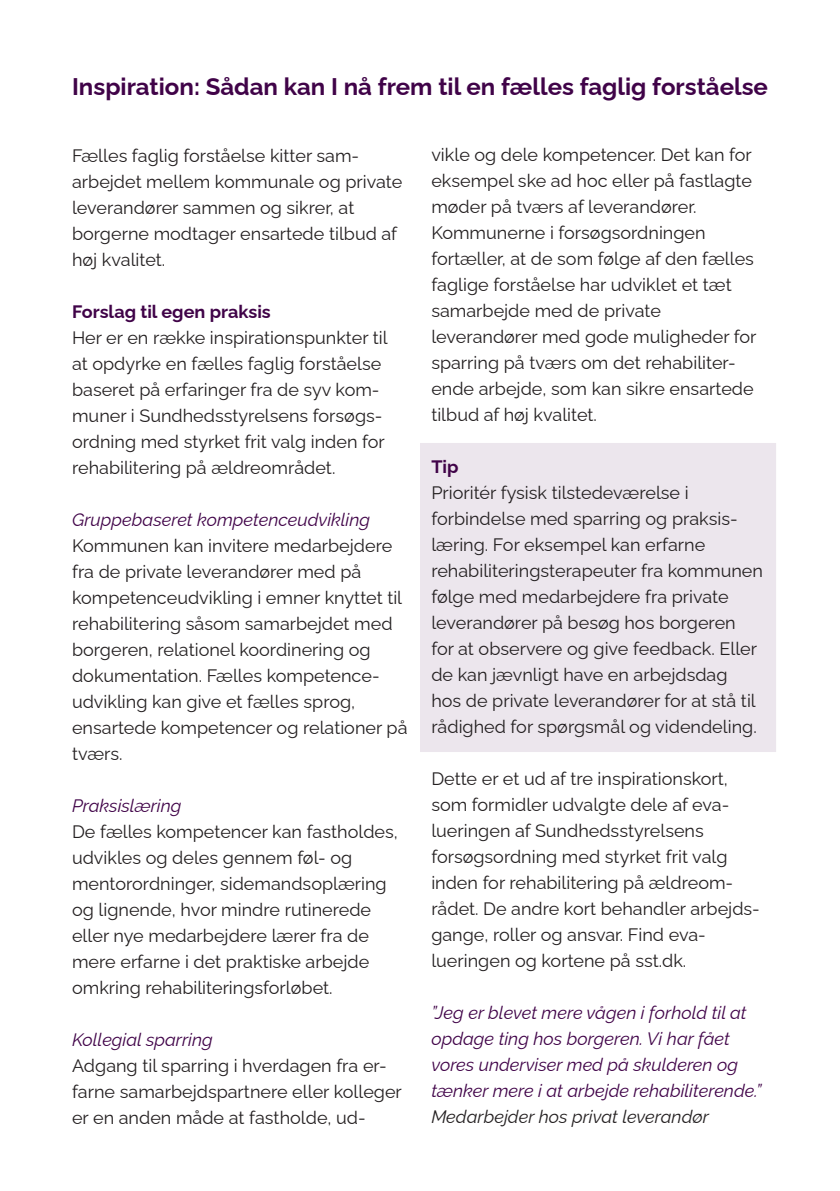
<style>
.page{position:relative;width:840px;height:1191px;background:#fff}
.page>*{position:absolute;margin:0;border:0;box-sizing:border-box;transform-origin:0 0}
.t1{font:700 24px "Raleway";color:#400348}
.t2{font:18px/26px "Raleway";color:#231f20}
.t3{font:italic 18px/26px "Raleway";color:#400348}
.t4{font:italic 18px "Raleway";color:#231f20}
.t5{font:700 18px "Raleway";color:#400348}
</style>
<div class="page">
<div style="left:420px;top:443px;width:355px;height:309px;background:#ece6ed"></div>
<h1 class="t1" style="left:72px;top:67px;width:697px">Inspiration: Sådan kan I nå frem til en fælles faglig forståelse</h1>
<p class="t2" style="left:72px;top:140px;width:288px">Fælles faglig forståelse kitter sam-</p>
<p class="t2" style="left:72px;top:166px;width:331px">arbejdet mellem kommunale og private leverandører sammen og sikrer, at borgerne modtager ensartede tilbud af høj kvalitet.</p>
<h2 class="t5" style="left:72px;top:297px;width:200px">Forslag til egen praksis</h2>
<p class="t2" style="left:72px;top:322px;width:317px">Her er en række inspirationspunkter til at opdyrke en fælles faglig forståelse baseret på erfaringer fra de syv kom&shy;muner i Sundhedsstyrelsens forsøgs&shy;ordning med styrket frit valg inden for rehabilitering på ældreområdet.</p>
<h3 class="t3" style="left:72px;top:504px;width:299px">Gruppebaseret kompetenceudvikling</h3>
<p class="t2" style="left:72px;top:530px;width:337px">Kommunen kan invitere medarbejdere fra de private leverandører med på kompetenceudvikling i emner knyttet til rehabilitering såsom samarbejdet med borgeren, relationel koordinering og dokumentation. Fælles kompetence&shy;udvikling kan give et fælles sprog, ensartede kompetencer og relationer på tværs.</p>
<h3 class="t3" style="left:72px;top:790px;width:111px">Praksislæring</h3>
<p class="t2" style="left:72px;top:816px;width:327px">De fælles kompetencer kan fastholdes, udvikles og deles gennem føl- og mentorordninger, sidemandsoplæring og lignende, hvor mindre rutinerede eller nye medarbejdere lærer fra de mere erfarne i det praktiske arbejde omkring rehabiliteringsforløbet.</p>
<h3 class="t3" style="left:72px;top:1024px;width:142px">Kollegial sparring</h3>
<p class="t2" style="left:72px;top:1050px;width:331px">Adgang til sparring i hverdagen fra er&shy;farne samarbejdspartnere eller kolleger er en anden måde at fastholde, ud-</p>
<p class="t2" style="left:431px;top:140px;width:322px;text-align:justify">vikle og dele kompetencer. Det kan for eksempel ske ad hoc eller på fastlagte møder på tværs af leverandører.</p>
<p class="t2" style="left:431px;top:218px;width:326px">Kommunerne i forsøgsordningen fortæller, at de som følge af den fælles faglige forståelse har udviklet et tæt samarbejde med de private leverandører med gode muligheder for sparring på tværs om det rehabiliter&shy;ende arbejde, som kan sikre ensartede tilbud af høj kvalitet.</p>
<h2 class="t5" style="left:431px;top:452px;width:29px">Tip</h2>
<p class="t2" style="left:431px;top:478px;width:333px">Prioritér fysisk tilstedeværelse i forbindelse med sparring og praksis&shy;læring. For eksempel kan erfarne rehabiliteringsterapeuter fra kommunen følge med medarbejdere fra private leverandører på besøg hos borgeren<br>for at observere og give feedback. Eller de kan jævnligt have en arbejdsdag<br>hos de private leverandører for at stå til rådighed for spørgsmål og videndeling.</p>
<p class="t2" style="left:431px;top:764px;width:330px">Dette er et ud af tre inspirationskort, som formidler udvalgte dele af eva&shy;lueringen af Sundhedsstyrelsens forsøgsordning med styrket frit valg inden for rehabilitering på ældreom&shy;rådet. De andre kort behandler arbejds&shy;gange, roller og ansvar. Find eva&shy;lueringen og kortene på sst.dk.</p>
<p class="t3" style="left:431px;top:997px;width:331px">”Jeg er blevet mere vågen i forhold til at opdage ting hos borgeren. Vi har fået vores underviser med på skulderen og tænker mere i at arbejde rehabiliterende.”</p>
<p class="t4" style="left:431px;top:1102px;width:279px">Medarbejder hos privat leverandør</p>
</div>
